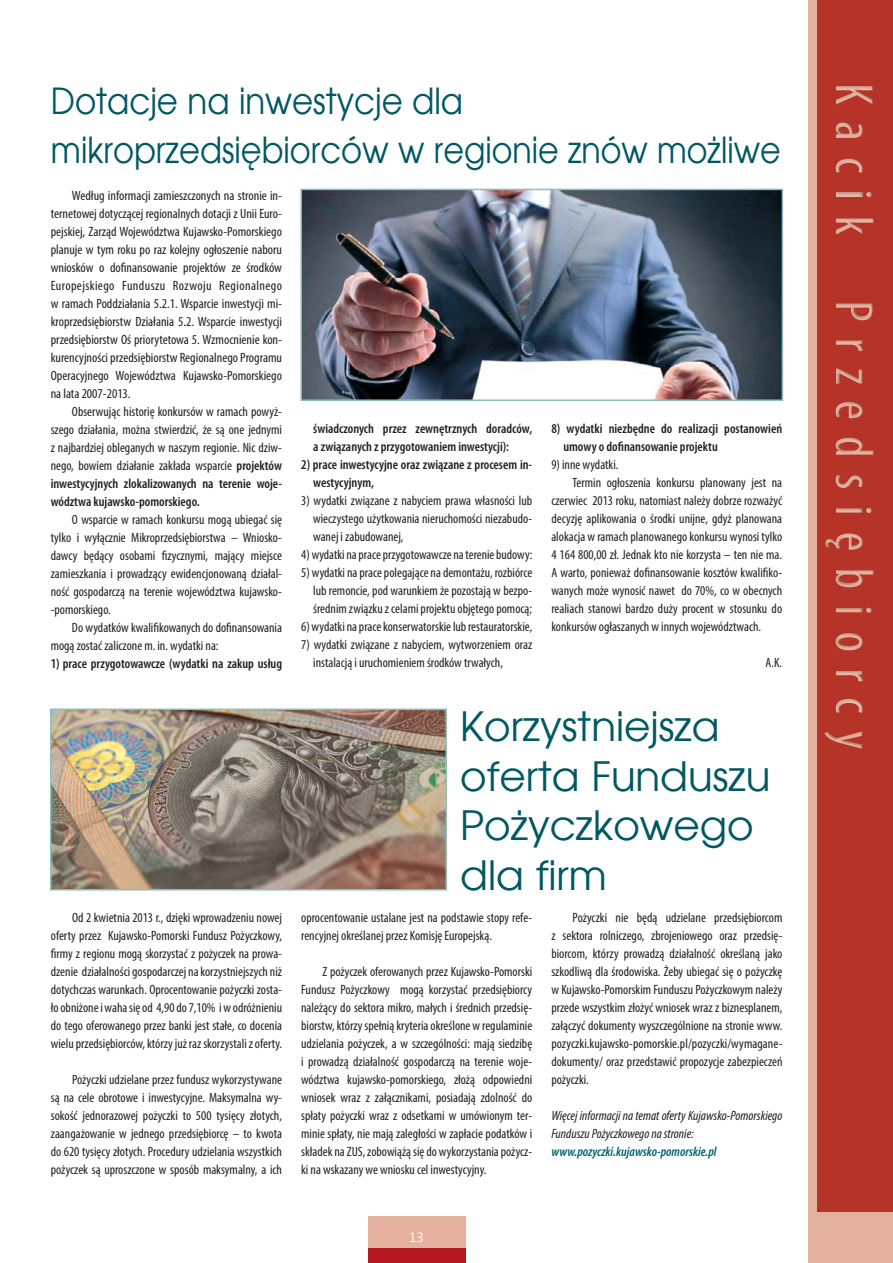
<style>
.page{position:relative;width:893px;height:1263px;background:#fff}
.page>*{position:absolute;margin:0;border:0;box-sizing:border-box;transform-origin:0 0}
.t1{font:40.5px/49.5px "Avalon";color:#005863}
.t2{font:36px/49.5px "Avalon";color:#005863;scale:.9 1}
.t3{font:condensed 13.5px/18px "Myriad Pro";color:#231f20;text-align:justify}
.t4{font:600 condensed 13.5px/18px "Myriad Pro";color:#231f20}
.t5{font:italic condensed 13.5px/18px "Myriad Pro";color:#231f20}
.t6{font:italic 600 condensed 13.5px "Myriad Pro";color:#00626e}
.t7{font:13.5px "Ebrima";color:#fff}
.s1{font-weight:600}
</style>
<div class="page">
<div style="left:816px;top:0;width:77px;height:1263px;background:#b53427"></div>
<img style="left:824px;top:731px;width:38px;height:18px">
<img style="left:836px;top:699px;width:26px;height:14px">
<img style="left:836px;top:671px;width:27px;height:10px">
<img style="left:836px;top:633px;width:27px;height:17px">
<img style="left:836px;top:608px;width:36px;height:5px">
<img style="left:836px;top:570px;width:37px;height:17px">
<img style="left:825px;top:533px;width:38px;height:17px">
<img style="left:836px;top:508px;width:36px;height:5px">
<img style="left:836px;top:475px;width:27px;height:13px">
<img style="left:836px;top:438px;width:37px;height:17px">
<img style="left:836px;top:402px;width:27px;height:16px">
<img style="left:836px;top:369px;width:26px;height:15px">
<img style="left:836px;top:340px;width:27px;height:11px">
<img style="left:836px;top:303px;width:37px;height:17px">
<img style="left:836px;top:218px;width:37px;height:16px">
<svg style="left:862px;top:192px;width:10px;height:5px"></svg>
<img style="left:836px;top:192px;width:26px;height:5px">
<img style="left:836px;top:159px;width:26px;height:14px">
<img style="left:836px;top:122px;width:27px;height:16px">
<img style="left:836px;top:86px;width:36px;height:18px">
<div style="left:808px;top:0;width:8px;height:1263px;background:#e4b19f"></div>
<img style="left:50px;top:709px;width:397px;height:182px">
<img style="left:300px;top:189px;width:483px;height:212px">
<div style="left:368px;top:1216px;width:97px;height:47px;background:#e4b19f"></div>
<div style="left:368px;top:1248px;width:97px;height:15px;background:#b4181e"></div>
<div style="left:808px;top:1212px;width:85px;height:51px;background:#e4b19f"></div>
<h2 class="t2" style="left:51px;top:76px;width:812px">Dotacje na inwestycje dla mikroprzedsiębiorców w regionie znów możliwe</h2>
<p class="t3" style="left:51px;top:187px;width:233px;text-indent:21px">Według informacji zamieszczonych na stronie in&shy;ternetowej dotyczącej regionalnych dotacji z Unii Euro&shy;pejskiej, Zarząd Województwa Kujawsko-Pomorskiego planuje w tym roku po raz kolejny ogłoszenie naboru wniosków o dofinansowanie projektów ze środków Europejskiego Funduszu Rozwoju Regionalnego w ramach Poddziałania 5.2.1. Wsparcie inwestycji mi&shy;kroprzedsiębiorstw Działania 5.2. Wsparcie inwestycji przedsiębiorstw Oś priorytetowa 5. Wzmocnienie kon&shy;kurencyjności przedsiębiorstw Regionalnego Programu Operacyjnego Województwa Kujawsko-Pomorskiego na lata 2007-2013.</p>
<p class="t3" style="left:51px;top:403px;width:233px;text-indent:21px">Obserwując historię konkursów w ramach powyż&shy;szego działania, można stwierdzić, że są one jednymi z najbardziej obleganych w naszym regionie. Nic dziw&shy;nego, bowiem działanie zakłada wsparcie <span class="s1">projektów inwestycyjnych zlokalizowanych na terenie woje&shy;wództwa kujawsko-pomorskiego.</span></p>
<p class="t3" style="left:51px;top:511px;width:233px;text-indent:21px">O wsparcie w ramach konkursu mogą ubiegać się tylko i wyłącznie Mikroprzedsiębiorstwa – Wniosko&shy;dawcy będący osobami fizycznymi, mający miejsce zamieszkania i prowadzący ewidencjonowaną działal&shy;ność gospodarczą na terenie województwa kujawsko--pomorskiego.</p>
<p class="t3" style="left:51px;top:619px;width:233px;text-indent:21px">Do wydatków kwalifikowanych do dofinansowania mogą zostać zaliczone m. in. wydatki na:</p>
<p class="t4" style="left:51px;top:655px;width:233px">1) prace przygotowawcze (wydatki na zakup usług</p>
<p class="t3" style="left:51px;top:910px;width:233px;text-indent:21px">Od 2 kwietnia 2013 r., dzięki wprowadzeniu nowej oferty przez Kujawsko-Pomorski Fundusz Pożyczkowy, firmy z regionu mogą skorzystać z pożyczek na prowa&shy;dzenie działalności gospodarczej na korzystniejszych niż dotychczas warunkach. Oprocentowanie pożyczki zosta&shy;ło obniżone i waha się od 4,90 do 7,10% i w odróżnieniu do tego oferowanego przez banki jest stałe, co docenia wielu przedsiębiorców, którzy już raz skorzystali z oferty.</p>
<p class="t3" style="left:51px;top:1072px;width:233px;text-indent:21px">Pożyczki udzielane przez fundusz wykorzystywane są na cele obrotowe i inwestycyjne. Maksymalna wy&shy;sokość jednorazowej pożyczki to 500 tysięcy złotych, zaangażowanie w jednego przedsiębiorcę – to kwota do 620 tysięcy złotych. Procedury udzielania wszystkich pożyczek są uproszczone w sposób maksymalny, a ich</p>
<p class="t4" style="left:313px;top:421px;width:221px">świadczonych przez zewnętrznych doradców, a związanych z przygotowaniem inwestycji):</p>
<p class="t4" style="left:313px;top:457px;width:221px;text-indent:-12px">2) prace inwestycyjne oraz związane z procesem in&shy;westycyjnym,</p>
<p class="t3" style="left:313px;top:493px;width:221px;text-indent:-12px">3) wydatki związane z nabyciem prawa własności lub wieczystego użytkowania nieruchomości niezabudo&shy;wanej i zabudowanej,</p>
<p class="t3" style="left:301px;top:547px;width:233px">4) wydatki na prace przygotowawcze na terenie budowy:</p>
<p class="t3" style="left:313px;top:565px;width:221px;text-indent:-12px">5) wydatki na prace polegające na demontażu, rozbiórce lub remoncie, pod warunkiem że pozostają w bezpo&shy;średnim związku z celami projektu objętego pomocą;</p>
<p class="t3" style="left:301px;top:619px;width:233px">6) wydatki na prace konserwatorskie lub restauratorskie,</p>
<p class="t3" style="left:313px;top:637px;width:221px;text-indent:-12px">7) wydatki związane z nabyciem, wytworzeniem oraz instalacją i uruchomieniem środków trwałych,</p>
<p class="t4" style="left:563px;top:421px;width:220px;text-indent:-12px">8) wydatki niezbędne do realizacji postanowień umowy o dofinansowanie projektu</p>
<p class="t3" style="left:551px;top:457px;width:69px">9) inne wydatki.</p>
<p class="t3" style="left:573px;top:475px;width:211px">Termin ogłoszenia konkursu planowany jest na</p>
<p class="t3" style="left:551px;top:493px;width:232px">czerwiec 2013 roku, natomiast należy dobrze rozważyć</p>
<p class="t3" style="left:551px;top:511px;width:232px">decyzję aplikowania o środki unijne, gdyż planowana</p>
<p class="t3" style="left:551px;top:529px;width:232px">alokacja w ramach planowanego konkursu wynosi tylko</p>
<p class="t3" style="left:551px;top:547px;width:232px">4 164 800,00 zł. Jednak kto nie korzysta – ten nie ma.</p>
<p class="t3" style="left:551px;top:565px;width:232px">A warto, ponieważ dofinansowanie kosztów kwalifiko-</p>
<p class="t3" style="left:551px;top:583px;width:232px">wanych może wynosić nawet do 70%, co w obecnych</p>
<p class="t3" style="left:551px;top:601px;width:232px">realiach stanowi bardzo duży procent w stosunku do</p>
<p class="t3" style="left:551px;top:619px;width:211px">konkursów ogłaszanych w innych województwach.</p>
<p class="t3" style="left:765px;top:655px;width:18px">A.K.</p>
<h1 class="t1" style="left:460px;top:702px;width:311px">Korzystniejsza oferta Funduszu<br>Pożyczkowego dla firm</h1>
<p class="t3" style="left:301px;top:910px;width:233px">oprocentowanie ustalane jest na podstawie stopy refe&shy;rencyjnej określanej przez Komisję Europejską.</p>
<p class="t3" style="left:301px;top:964px;width:233px;text-indent:21px">Z pożyczek oferowanych przez Kujawsko-Pomorski Fundusz Pożyczkowy mogą korzystać przedsiębiorcy należący do sektora mikro, małych i średnich przedsię&shy;biorstw, którzy spełnią kryteria określone w regulaminie udzielania pożyczek, a w szczególności: mają siedzibę i prowadzą działalność gospodarczą na terenie woje&shy;wództwa kujawsko-pomorskiego, złożą odpowiedni wniosek wraz z załącznikami, posiadają zdolność do spłaty pożyczki wraz z odsetkami w umówionym ter&shy;minie spłaty, nie mają zaległości w zapłacie podatków i składek na ZUS, zobowiążą się do wykorzystania pożycz&shy;ki na wskazany we wniosku cel inwestycyjny.</p>
<p class="t3" style="left:551px;top:910px;width:233px;text-indent:21px">Pożyczki nie będą udzielane przedsiębiorcom z sektora rolniczego, zbrojeniowego oraz przedsię&shy;biorcom, którzy prowadzą działalność określaną jako szkodliwą dla środowiska. Żeby ubiegać się o pożyczkę w Kujawsko-Pomorskim Funduszu Pożyczkowym należy przede wszystkim złożyć wniosek wraz z biznesplanem, załączyć dokumenty wyszczególnione na stronie www. pozyczki.kujawsko-pomorskie.pl/pozyczki/wymagane&shy;dokumenty/ oraz przedstawić propozycje zabezpieczeń pożyczki.</p>
<p class="t5" style="left:551px;top:1108px;width:233px">Więcej informacji na temat oferty Kujawsko-Pomorskiego<br>Funduszu Pożyczkowego na stronie:</p>
<p class="t6" style="left:551px;top:1146px;width:167px">www.pozyczki.kujawsko-pomorskie.pl</p>
<p class="t7" style="left:409px;top:1227px;width:16px">13</p>
</div>
